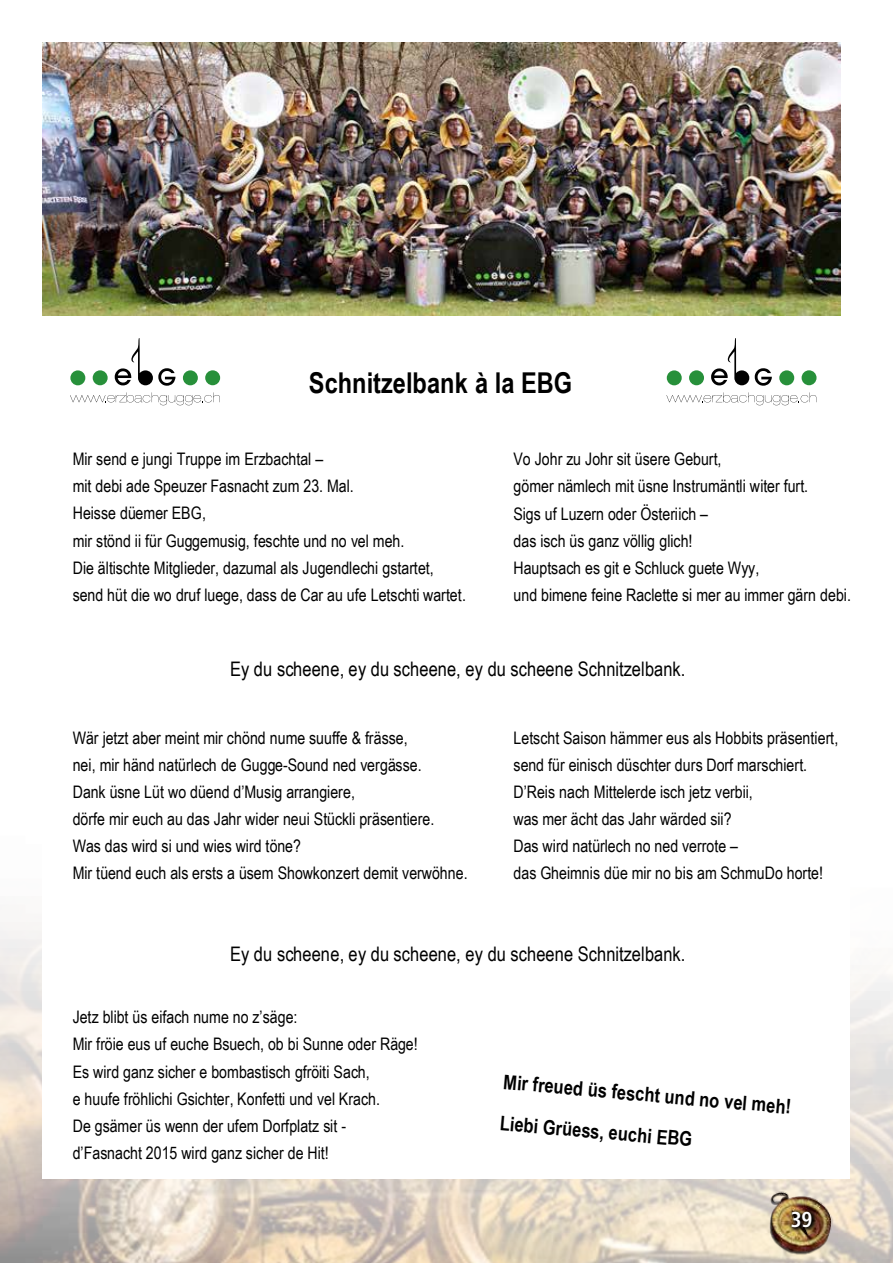
<style>
.page{position:relative;width:893px;height:1263px;background:#fff}
.page>*{position:absolute;margin:0;border:0;box-sizing:border-box;transform-origin:0 0}
.t1{font:700 28.65px "Arial Narrow";color:#000}
.t2{font:700 condensed 22.5px "Frutiger Next LT";color:#fff}
.t3{font:20.1px "Arial Narrow";letter-spacing:.005em;color:#000}
.t4{font:700 20.1px/41.1px "Arial Narrow";color:#000}
.t5{font:17.25px/27px "Arial Narrow";letter-spacing:.005em;color:#000}
</style>
<div class="page">
<img style="left:0;top:922px;width:893px;height:341px">
<div style="left:43px;top:43px;width:807px;height:1136px;background:#fff"></div>
<svg style="left:115px;top:338px;width:60px;height:48px"></svg>
<div style="left:70px;top:370px;width:15px;height:15px;background:#27903a;border-radius:50%"></div>
<div style="left:93px;top:370px;width:15px;height:15px;background:#27903a;border-radius:50%"></div>
<div style="left:183px;top:370px;width:15px;height:15px;background:#27903a;border-radius:50%"></div>
<div style="left:205px;top:370px;width:15px;height:15px;background:#27903a;border-radius:50%"></div>
<svg style="left:70px;top:392px;width:150px;height:13px"></svg>
<svg style="left:711px;top:338px;width:38px;height:47px"></svg>
<svg style="left:755px;top:368px;width:17px;height:18px"></svg>
<div style="left:667px;top:370px;width:15px;height:15px;background:#27903a;border-radius:50%"></div>
<div style="left:689px;top:370px;width:15px;height:15px;background:#27903a;border-radius:50%"></div>
<div style="left:779px;top:370px;width:15px;height:15px;background:#27903a;border-radius:50%"></div>
<div style="left:802px;top:370px;width:14px;height:15px;background:#27903a;border-radius:50%"></div>
<svg style="left:666px;top:392px;width:150px;height:13px"></svg>
<img style="left:43px;top:43px;width:797px;height:272px">
<img style="left:758px;top:1183px;width:84px;height:75px">
<svg style="left:788px;top:1208px;width:30px;height:24px"></svg>
<h1 class="t1" style="left:309px;top:361px;width:265px">Schnitzelbank à la EBG</h1>
<p class="t5" style="left:73px;top:445px;width:395px">Mir send e jungi Truppe im Erzbachtal –<br>mit debi ade Speuzer Fasnacht zum 23. Mal.<br>Heisse düemer EBG,<br>mir stönd ii für Guggemusig, feschte und no vel meh.<br>Die ältischte Mitglieder, dazumal als Jugendlechi gstartet, send hüt die wo druf luege, dass de Car au ufe Letschti wartet.</p>
<p class="t5" style="left:513px;top:445px;width:339px">Vo Johr zu Johr sit üsere Geburt,<br>gömer nämlech mit üsne Instrumäntli witer furt.<br>Sigs uf Luzern oder Österiich –<br>das isch üs ganz völlig glich!<br>Hauptsach es git e Schluck guete Wyy,<br>und bimene feine Raclette si mer au immer gärn debi.</p>
<p class="t3" style="left:230px;top:654px;width:457px">Ey du scheene, ey du scheene, ey du scheene Schnitzelbank.</p>
<p class="t5" style="left:73px;top:723px;width:396px">Wär jetzt aber meint mir chönd nume suuffe &amp; frässe,<br>nei, mir händ natürlech de Gugge-Sound ned vergässe.<br>Dank üsne Lüt wo düend d’Musig arrangiere,<br>dörfe mir euch au das Jahr wider neui Stückli präsentiere.<br>Was das wird si und wies wird töne?<br>Mir tüend euch als ersts a üsem Showkonzert demit verwöhne.</p>
<p class="t5" style="left:513px;top:723px;width:326px">Letscht Saison hämmer eus als Hobbits präsentiert, send für einisch düschter durs Dorf marschiert.<br>D’Reis nach Mittelerde isch jetz verbii,<br>was mer ächt das Jahr wärded sii?<br>Das wird natürlech no ned verrote –<br>das Gheimnis düe mir no bis am SchmuDo horte!</p>
<p class="t3" style="left:230px;top:939px;width:457px">Ey du scheene, ey du scheene, ey du scheene Schnitzelbank.</p>
<p class="t5" style="left:73px;top:1003px;width:347px">Jetz blibt üs eifach nume no z’säge:<br>Mir fröie eus uf euche Bsuech, ob bi Sunne oder Räge!<br>Es wird ganz sicher e bombastisch gfröiti Sach,<br>e huufe fröhlichi Gsichter, Konfetti und vel Krach.<br>De gsämer üs wenn der ufem Dorfplatz sit - d’Fasnacht 2015 wird ganz sicher de Hit!</p>
<p class="t4" style="left:505px;top:1060px;width:290px;rotate:5deg">Mir freued üs fescht und no vel meh!<br>Liebi Grüess, euchi EBG</p>
<h2 class="t2" style="left:791px;top:1206px;width:23px">39</h2>
</div>
